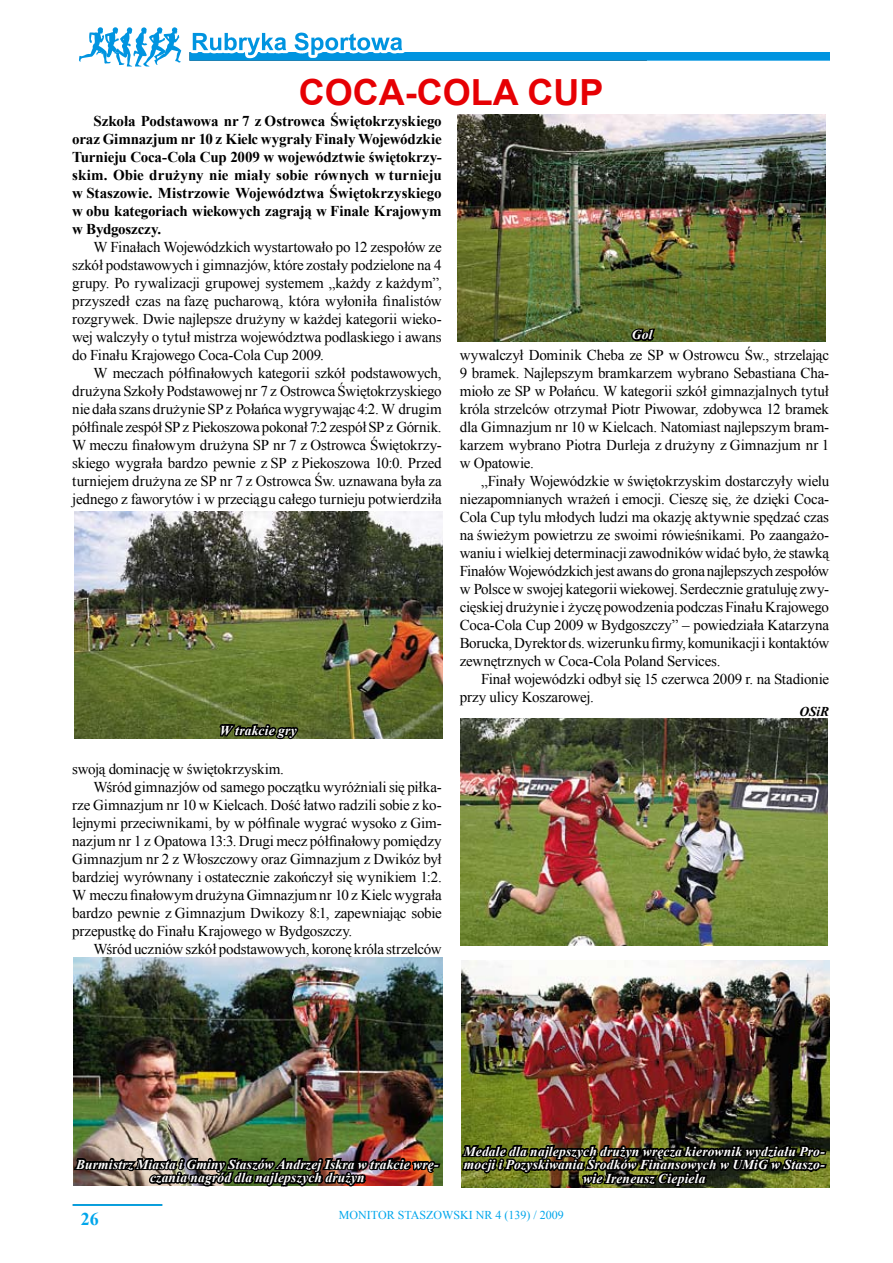
<style>
.page{position:relative;width:893px;height:1263px;background:#fff}
.page>*{position:absolute;margin:0;border:0;box-sizing:border-box;transform-origin:0 0}
.t1{font:700 36px "Arial";color:#e60004}
.t2{font:700 18px "Times New Roman";color:#00a6eb}
.t3{font:15px/18px "Times New Roman";letter-spacing:-.01em;color:#000;text-align:justify}
.t4{font:700 15px/18px "Times New Roman";letter-spacing:-.01em;color:#000;text-align:justify}
.t5{font:italic 700 13.5px/13.5px "Times New Roman";letter-spacing:.015em;color:#fefefe;text-align:center}
.t6{font:italic 700 13.5px "Times New Roman";color:#000}
.t7{font:12px "Times New Roman";color:#00a6eb}
</style>
<div class="page">
<img style="left:460px;top:718px;width:368px;height:227px">
<svg style="left:190px;top:32px;width:639px;height:28px"></svg>
<svg style="left:79px;top:27px;width:102px;height:39px"></svg>
<img style="left:73px;top:957px;width:370px;height:229px">
<img style="left:72px;top:1028px;width:368px;height:178px">
<img style="left:461px;top:960px;width:368px;height:227px">
<img style="left:461px;top:1015px;width:365px;height:173px">
<img style="left:74px;top:512px;width:368px;height:227px">
<svg style="left:217px;top:596px;width:84px;height:144px;background:#637034"></svg>
<img style="left:458px;top:115px;width:367px;height:227px">
<svg style="left:629px;top:326px;width:28px;height:16px"></svg>
<h1 class="t1" style="left:299px;top:69px;width:306px">COCA-COLA CU P</h1>
<p class="t4" style="left:72px;top:112px;width:371px;text-indent:21px">Szkoła Podstawowa nr 7 z O strowca Świętokrzyskiego oraz Gimnazjum nr 10 z Kielc wygrały Finały Wojewódzkie Turnieju Coca-Cola Cup 2009 w województwie świętokrzy&shy;skim. Obie drużyny nie miały sobie równych w turnieju w Staszowie. Mistrzowie Województwa Świętokrzyskiego w obu kategoriach wiekowych zagrają w Finale Krajowym w Bydgoszczy.</p>
<p class="t3" style="left:72px;top:238px;width:371px;text-indent:21px">W Finałach Wojewódzkich wystartowało po 12 zespołów ze szkół podstawowych i gimnazjów, które zostały podzielone na 4 grupy. Po rywalizacji grupowej systemem „każdy z każdym”, przyszedł czas na fazę pucharową, która wyłoniła finalistów rozgrywek. Dwie najlepsze drużyny w każdej kategorii wieko&shy;wej walczyły o tytuł mistrza województwa podlaskiego i awans do Finału Krajowego Coca-Cola Cup 2009.</p>
<p class="t3" style="left:72px;top:364px;width:371px;text-indent:21px">W meczach półfinałowych kategorii szkół podstawowych, drużyna Szkoły Podstawowej nr 7 z Ostrowca Świętokrzyskiego nie dała szans drużynie SP z Połańca wygrywając 4:2. W drugim półfinale zespół SP z Piekoszowa pokonał 7:2 zespół SP z Górnik.<br>W meczu finałowym drużyna SP nr 7 z Ostrowca Świętokrzy&shy;skiego wygrała bardzo pewnie z SP z Piekoszowa 10:0. Przed turniejem drużyna ze SP nr 7 z Ostrowca Św. uznawana była za jednego z faworytów i w przeciągu całego turnieju potwierdziła</p>
<p class="t5" style="left:220px;top:723px;width:78px">W trakcie gry</p>
<p class="t3" style="left:72px;top:760px;width:213px">swoją dominację w świętokrzyskim.</p>
<p class="t3" style="left:94px;top:778px;width:350px">Wśród gimnazjów od samego początku wyróżniali się piłka-</p>
<p class="t3" style="left:72px;top:796px;width:371px">rze Gimnazjum nr 10 w Kielcach. Dość łatwo radzili sobie z ko-</p>
<p class="t3" style="left:72px;top:814px;width:371px">lejnymi przeciwnikami, by w półfinale wygrać wysoko z Gim-</p>
<p class="t3" style="left:72px;top:832px;width:371px">nazjum nr 1 z Opatowa 13:3. Drugi mecz półfinałowy pomiędzy</p>
<p class="t3" style="left:72px;top:850px;width:371px">Gimnazjum nr 2 z Włoszczowy oraz Gimnazjum z Dwikóz był</p>
<p class="t3" style="left:72px;top:868px;width:371px">bardziej wyrównany i ostatecznie zakończył się wynikiem 1:2.</p>
<p class="t3" style="left:72px;top:886px;width:371px">W meczu finałowym drużyna Gimnazjum nr 10 z Kielc wygrała</p>
<p class="t3" style="left:72px;top:904px;width:371px">bardzo pewnie z Gimnazjum Dwikozy 8:1, zapewniając sobie</p>
<p class="t3" style="left:72px;top:922px;width:281px">przepustkę do Finału Krajowego w Bydgoszczy.</p>
<p class="t3" style="left:94px;top:940px;width:350px">Wśród uczniów szkół podstawowych, koronę króla strzelców</p>
<p class="t5" style="left:632px;top:328px;width:22px">Gol</p>
<p class="t3" style="left:460px;top:346px;width:371px">wywalczył Dominik Cheba ze SP w Ostrowcu Św., strzelając 9 bramek. Najlepszym bramkarzem wybrano Sebastiana Cha&shy;mioło ze SP w Połańcu. W kategorii szkół gimnazjalnych tytuł króla strzelców otrzymał Piotr Piwowar, zdobywca 12 bramek dla Gimnazjum nr 10 w Kielcach. Natomiast najlepszym bram&shy;karzem wybrano Piotra Durleja z drużyny z Gimnazjum nr 1 w Opatowie.</p>
<p class="t3" style="left:460px;top:472px;width:371px;text-indent:21px">„Finały Wojewódzkie w świętokrzyskim dostarczyły wielu niezapomnianych wrażeń i emocji. Cieszę się, że dzięki Coca-Cola Cup tylu młodych ludzi ma okazję aktywnie spędzać czas na świeżym powietrzu ze swoimi rówieśnikami. Po zaangażo&shy;waniu i wielkiej determinacji zawodników widać było, że stawką Finałów Wojewódzkich jest awans do grona najlepszych zespołów w Polsce w swojej kategorii wiekowej. Serdecznie gratuluję zwy&shy;cięskiej drużynie i życzę powodzenia podczas Finału Krajowego Coca-Cola Cup 2009 w Bydgoszczy” – powiedziała Katarzyna Borucka, Dyrektor ds. wizerunku firmy, komunikacji i kontaktów zewnętrznych w Coca-Cola Poland Services.</p>
<p class="t3" style="left:460px;top:670px;width:371px;text-indent:21px">Finał wojewódzki odbył się 15 czerwca 2009 r. na Stadionie przy ulicy Koszarowej.</p>
<p class="t6" style="left:799px;top:702px;width:31px">OSiR</p>
<p class="t5" style="left:76px;top:1157px;width:364px">Burmistrz Miasta i Gminy Staszów Andrzej Iskra w trakcie wrę&shy;czania nagród dla najlepszych drużyn</p>
<p class="t5" style="left:464px;top:1144px;width:363px">Medale dla najlepszych drużyn wręcza kierownik wydziału Pro&shy;mocji i Pozyskiwania Środków Finansowych w UMiG w Staszo&shy;wie Ireneusz Ciepiela</p>
<p class="t2" style="left:81px;top:1206px;width:19px">26</p>
<p class="t7" style="left:339px;top:1207px;width:226px">MONITOR STASZOWSKI NR 4 (139) / 2009</p>
</div>
